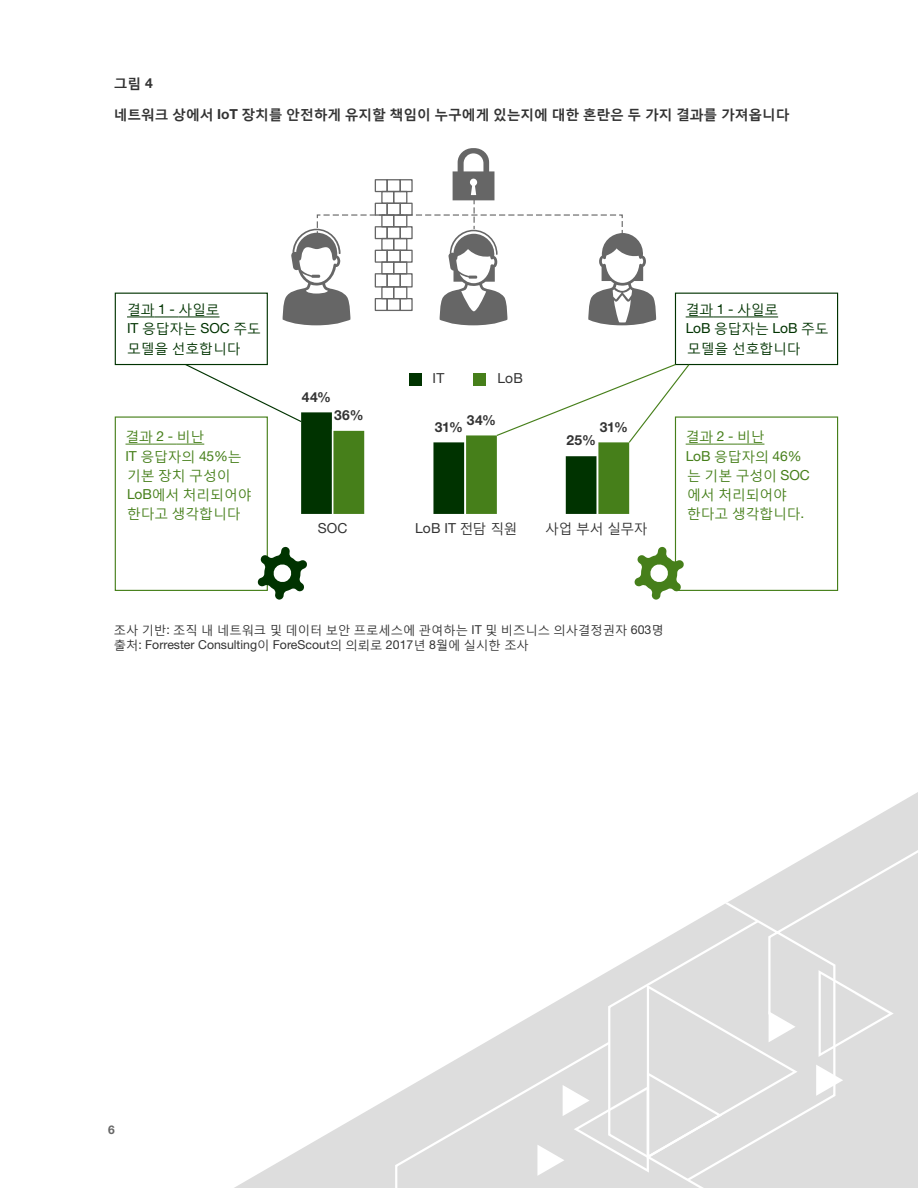
<style>
.page{position:relative;width:918px;height:1188px;background:#fff}
.page>*{position:absolute;margin:0;border:0;box-sizing:border-box;transform-origin:0 0}
.t1{font:13.8px/19.2px "Malgun Gothic";letter-spacing:-.01em;color:#467f1a}
.t2{font:13.8px/19.2px "Malgun Gothic";letter-spacing:-.01em;color:#030}
.t3{font:700 13.8px "Malgun Gothic";letter-spacing:-.01em;color:#333}
.t4{font:700 13.8px "Helvetica Neue LT Std";letter-spacing:.03em;color:#333}
.t5{font:13.8px "Helvetica Neue LT Std";letter-spacing:.01em;color:#333}
.t6{font:13.8px "Malgun Gothic";letter-spacing:-.04em;color:#333}
.t7{font:12.3px/15.5px "Malgun Gothic";color:#333}
.t8{font:700 12px "Helvetica Neue LT Std";color:#666}
.s1{font-family:"Helvetica Neue LT Std"}
.s2{font-family:"Malgun Gothic"}
</style>
<div class="page">
<svg style="left:234px;top:792px;width:684px;height:396px"></svg>
<svg style="left:394px;top:834px;width:524px;height:354px"></svg>
<div style="left:410px;top:373px;width:12px;height:13px;background:#030"></div>
<div style="left:115px;top:416px;width:153px;height:175px;border:1px solid #467f1a"></div>
<div style="left:115px;top:293px;width:153px;height:72px;border:1px solid #030"></div>
<svg style="left:127px;top:317px;width:51px;height:1px"></svg>
<hr style="left:178px;top:317px;width:42px;height:1px;background:#030">
<div style="left:675px;top:416px;width:163px;height:175px;border:1px solid #467f1a"></div>
<div style="left:675px;top:293px;width:163px;height:72px;border:1px solid #030"></div>
<svg style="left:686px;top:317px;width:51px;height:1px"></svg>
<hr style="left:737px;top:317px;width:41px;height:1px;background:#030">
<svg style="left:433px;top:363px;width:331px;height:152px"></svg>
<svg style="left:257px;top:547px;width:50px;height:53px"></svg>
<svg style="left:634px;top:547px;width:50px;height:53px"></svg>
<svg style="left:283px;top:148px;width:373px;height:177px"></svg>
<svg style="left:125px;top:363px;width:240px;height:152px"></svg>
<p class="t3" style="left:114px;top:75px;width:41px">그림 <span class="s1">4</span></p>
<p class="t3" style="left:114px;top:106px;width:677px">네트워크 상에서 <span class="s1">IoT</span> 장치를 안전하게 유지할 책임이 누구에게 있는지에 대한 혼란은 두 가지 결과를 가져옵니다</p>
<p class="t2" style="left:127px;top:300px;width:135px">결과 <span class="s1">1 -</span> 사일로<br><span class="s1">IT</span> 응답자는 <span class="s1">SOC</span> 주도 모델을 선호합니다</p>
<p class="t1" style="left:125px;top:427px;width:128px">결과 <span class="s1">2 -</span> 비난<br><span class="s1">IT</span> 응답자의 <span class="s1">45%</span>는 기본 장치 구성이<br><span class="s1">LoB</span>에서 처리되어야 한다고 생각합니다</p>
<p class="t4" style="left:302px;top:388px;width:31px">44%</p>
<p class="t4" style="left:334px;top:407px;width:31px">36%</p>
<p class="t5" style="left:318px;top:520px;width:31px">SOC</p>
<p class="t5" style="left:433px;top:370px;width:13px">IT</p>
<p class="t5" style="left:497px;top:370px;width:27px">LoB</p>
<p class="t4" style="left:435px;top:418px;width:30px">31%</p>
<p class="t4" style="left:467px;top:411px;width:31px">34%</p>
<p class="t4" style="left:600px;top:418px;width:30px">31%</p>
<p class="t4" style="left:566px;top:432px;width:31px">25%</p>
<p class="t5" style="left:415px;top:520px;width:104px">LoB IT <span class="s2">전담 직원</span></p>
<p class="t6" style="left:545px;top:521px;width:104px">사업 부서 실무자</p>
<p class="t2" style="left:686px;top:300px;width:144px">결과 <span class="s1">1 -</span> 사일로<br><span class="s1">LoB</span> 응답자는 <span class="s1">LoB</span> 주도 모델을 선호합니다</p>
<p class="t1" style="left:686px;top:427px;width:126px">결과 <span class="s1">2 -</span> 비난<br><span class="s1">LoB</span> 응답자의 <span class="s1">46% </span>는 기본 구성이 <span class="s1">SOC </span>에서 처리되어야 한다고 생각합니다<span class="s1">.</span></p>
<p class="t7" style="left:114px;top:622px;width:551px">조사 기반<span class="s1">:</span> 조직 내 네트워크 및 데이터 보안 프로세스에 관여하는 <span class="s1">IT</span> 및 비즈니스 의사결정권자 <span class="s1">603</span>명 출처<span class="s1">: Forrester Consulting</span>이 <span class="s1">ForeScout</span>의 의뢰로 <span class="s1">2017</span>년 <span class="s1">8</span>월에 실시한 조사</p>
<p class="t8" style="left:108px;top:1122px;width:8px">6</p>
</div>
